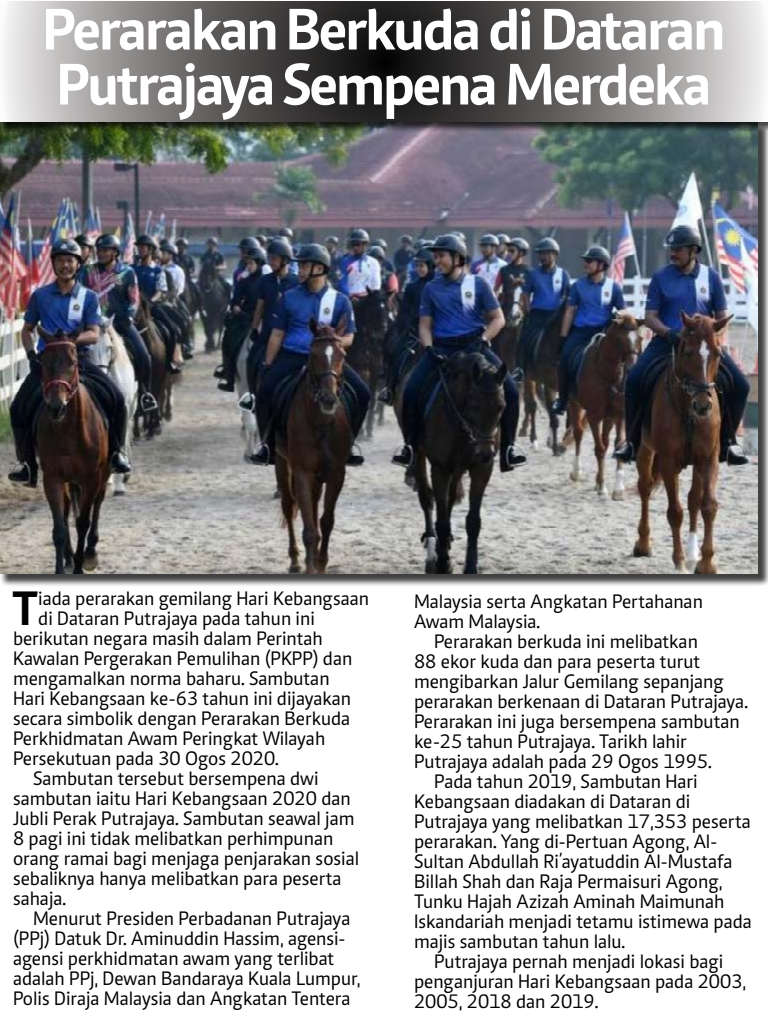
<style>
.page{position:relative;width:768px;height:1024px;background:#fff}
.page>*{position:absolute;margin:0;border:0;box-sizing:border-box;transform-origin:0 0}
.t1{font:700 60px/55px "Caput";letter-spacing:-.04em;color:#fff}
.t2{font:700 49.5px "Caput";color:#000}
.t3{font:20px/20px "Caput";color:#000}
</style>
<div class="page">
<div style="left:0;top:123px;width:768px;height:464px;background:#000;opacity:.75"></div>
<img style="left:0;top:132px;width:758px;height:442px">
<div style="left:0;top:0;width:768px;height:132px;background:#000;opacity:.75"></div>
<svg style="left:0;top:1px;width:768px;height:121px;background:#726f6f"></svg>
<h1 class="t1" style="left:43px;top:1px;width:684px">Perarakan Berkuda di Dataran<br>Putrajaya Sempena Merdeka</h1>
<h2 class="t2" style="left:13px;top:579px;width:27px">T</h2>
<p class="t3" style="left:38px;top:589px;width:332px">iada perarakan gemilang Hari Kebangsaan</p>
<p class="t3" style="left:38px;top:609px;width:278px">di Dataran Putrajaya pada tahun ini</p>
<p class="t3" style="left:13px;top:629px;width:311px">berikutan negara masih dalam Perintah</p>
<p class="t3" style="left:13px;top:649px;width:341px">Kawalan Pergerakan Pemulihan (PKPP) dan</p>
<p class="t3" style="left:13px;top:669px;width:318px">mengamalkan norma baharu. Sambutan</p>
<p class="t3" style="left:13px;top:689px;width:340px">Hari Kebangsaan ke-63 tahun ini dijayakan</p>
<p class="t3" style="left:13px;top:709px;width:339px">secara simbolik dengan Perarakan Berkuda</p>
<p class="t3" style="left:13px;top:729px;width:314px">Perkhidmatan Awam Peringkat Wilayah</p>
<p class="t3" style="left:13px;top:749px;width:267px">Persekutuan pada 30 Ogos 2020.</p>
<p class="t3" style="left:33px;top:769px;width:287px">Sambutan tersebut bersempena dwi</p>
<p class="t3" style="left:13px;top:789px;width:339px">sambutan iaitu Hari Kebangsaan 2020 dan</p>
<p class="t3" style="left:13px;top:809px;width:343px">Jubli Perak Putrajaya. Sambutan seawal jam</p>
<p class="t3" style="left:13px;top:829px;width:322px">8 pagi ini tidak melibatkan perhimpunan</p>
<p class="t3" style="left:13px;top:849px;width:348px">orang ramai bagi menjaga penjarakan sosial</p>
<p class="t3" style="left:13px;top:869px;width:330px">sebaliknya hanya melibatkan para peserta</p>
<p class="t3" style="left:13px;top:889px;width:55px">sahaja.</p>
<p class="t3" style="left:33px;top:909px;width:319px">Menurut Presiden Perbadanan Putrajaya</p>
<p class="t3" style="left:13px;top:929px;width:334px">(PPj) Datuk Dr. Aminuddin Hassim, agensi-</p>
<p class="t3" style="left:13px;top:949px;width:323px">agensi perkhidmatan awam yang terlibat</p>
<p class="t3" style="left:13px;top:969px;width:349px">adalah PPj, Dewan Bandaraya Kuala Lumpur,</p>
<p class="t3" style="left:13px;top:989px;width:339px">Polis Diraja Malaysia dan Angkatan Tentera</p>
<p class="t3" style="left:414px;top:592px;width:290px">Malaysia serta Angkatan Pertahanan<br>Awam Malaysia.</p>
<p class="t3" style="left:434px;top:632px;width:265px">Perarakan berkuda ini melibatkan</p>
<p class="t3" style="left:414px;top:652px;width:288px">88 ekor kuda dan para peserta turut</p>
<p class="t3" style="left:414px;top:672px;width:311px">mengibarkan Jalur Gemilang sepanjang</p>
<p class="t3" style="left:414px;top:692px;width:336px">perarakan berkenaan di Dataran Putrajaya.</p>
<p class="t3" style="left:414px;top:712px;width:327px">Perarakan ini juga bersempena sambutan</p>
<p class="t3" style="left:414px;top:732px;width:274px">ke-25 tahun Putrajaya. Tarikh lahir</p>
<p class="t3" style="left:414px;top:752px;width:299px">Putrajaya adalah pada 29 Ogos 1995.</p>
<p class="t3" style="left:434px;top:772px;width:265px">Pada tahun 2019, Sambutan Hari</p>
<p class="t3" style="left:414px;top:792px;width:278px">Kebangsaan diadakan di Dataran di</p>
<p class="t3" style="left:414px;top:812px;width:338px">Putrajaya yang melibatkan 17,353 peserta</p>
<p class="t3" style="left:414px;top:832px;width:305px">perarakan. Yang di-Pertuan Agong, Al-</p>
<p class="t3" style="left:414px;top:852px;width:320px">Sultan Abdullah Ri’ayatuddin Al-Mustafa</p>
<p class="t3" style="left:414px;top:872px;width:310px">Billah Shah dan Raja Permaisuri Agong,</p>
<p class="t3" style="left:414px;top:892px;width:312px">Tunku Hajah Azizah Aminah Maimunah</p>
<p class="t3" style="left:414px;top:912px;width:339px">Iskandariah menjadi tetamu istimewa pada</p>
<p class="t3" style="left:414px;top:932px;width:213px">majis sambutan tahun lalu.</p>
<p class="t3" style="left:434px;top:952px;width:291px">Putrajaya pernah menjadi lokasi bagi</p>
<p class="t3" style="left:414px;top:972px;width:334px">penganjuran Hari Kebangsaan pada 2003,</p>
<p class="t3" style="left:414px;top:992px;width:186px">2005, 2018 dan 2019.</p>
</div>
